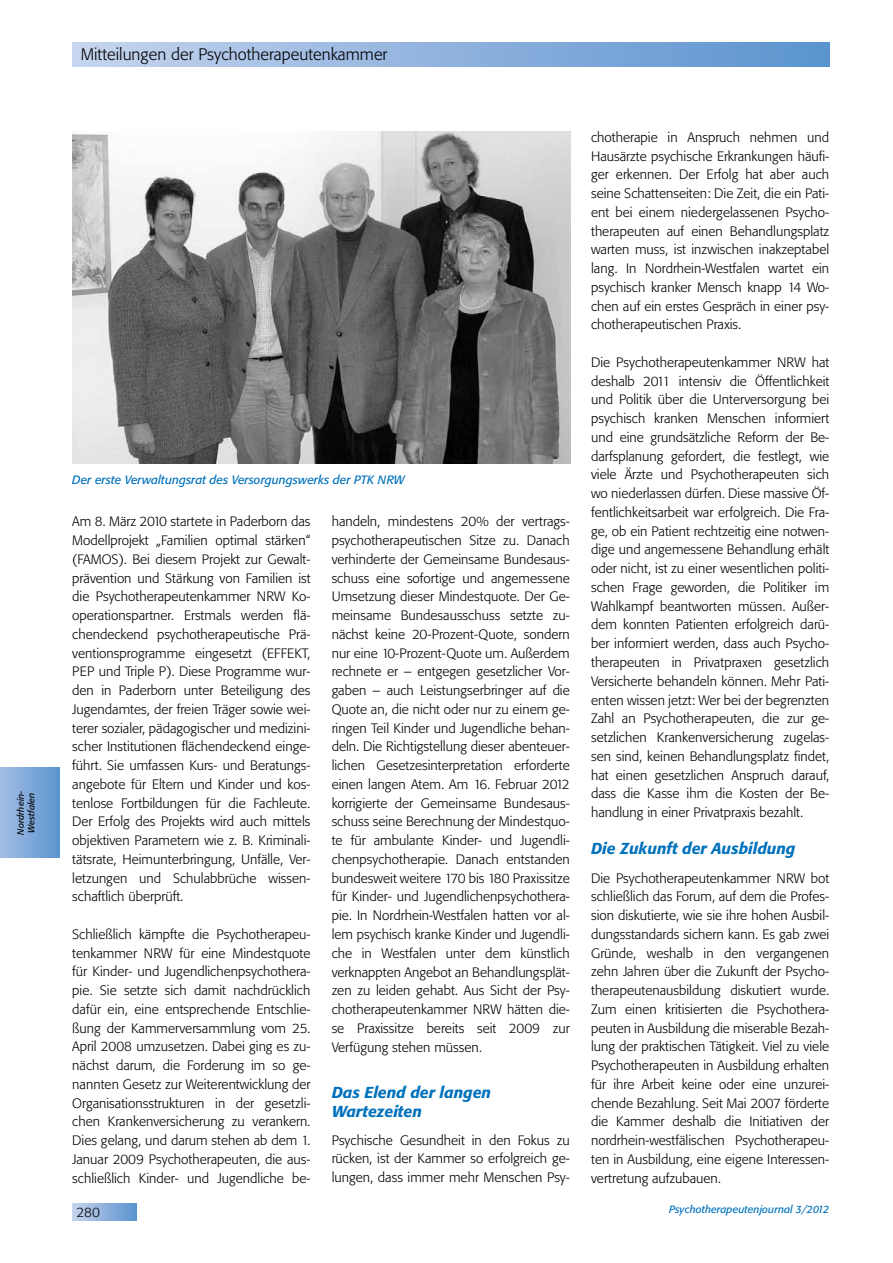
<style>
.page{position:relative;width:893px;height:1263px;background:#fff}
.page>*{position:absolute;margin:0;border:0;box-sizing:border-box;transform-origin:0 0}
.t1{font:300 16.5px "Tn T Form BSK";color:#000}
.t2{font:italic 500 15.75px/18.8px "Tn T Form BSK";color:#0072bc}
.t3{font:300 13.5px/18.8px "Tn T Form BSK";color:#000;text-align:justify}
.t4{font:italic 12px "Tn T Form BSK";color:#0072bc}
.t5{font:italic 10.5px "Tn T Form BSK";color:#0072bc}
.t6{font:italic 9px/10.8px "Tn T Form BSK";color:#000}
</style>
<div class="page">
<div style="left:72px;top:43px;width:757px;height:24px;background:linear-gradient(to right,#c6d4ee,#5a92cf)"></div>
<div style="left:72px;top:1203px;width:64px;height:17px;background:linear-gradient(to right,#c7d4ee,#5d94cf)"></div>
<div style="left:0;top:767px;width:60px;height:91px;background:linear-gradient(to right,#a4bee3,#5c95cf)"></div>
<img style="left:72px;top:132px;width:498px;height:331px">
<p class="t6" style="left:15px;top:835px;width:45px;rotate:-90deg">Nordrhein-<br>Westfalen</p>
<p class="t1" style="left:81px;top:44px;width:308px">Mitteilungen der Psychotherapeutenkammer</p>
<p class="t4" style="left:72px;top:473px;width:334px">Der erste Verwaltungsrat des Versorgungswerks der PTK NRW</p>
<p class="t3" style="left:72px;top:512px;width:240px">Am 8. März 2010 startete in Paderborn das Modellprojekt „Familien optimal stärken“ (FAMOS). Bei diesem Projekt zur Gewalt&shy;prävention und Stärkung von Familien ist die Psychotherapeutenkammer NRW Ko&shy;operationspartner. Erstmals werden flä&shy;chendeckend psychotherapeutische Prä&shy;ventionsprogramme eingesetzt (EFFEKT, PEP und Triple P). Diese Programme wur&shy;den in Paderborn unter Beteiligung des Jugendamtes, der freien Träger sowie wei&shy;terer sozialer, pädagogischer und medizini&shy;scher Institutionen flächendeckend einge&shy;führt. Sie umfassen Kurs- und Beratungs&shy;angebote für Eltern und Kinder und kos&shy;tenlose Fortbildungen für die Fachleute.<br>Der Erfolg des Projekts wird auch mittels objektiven Parametern wie z. B. Kriminali&shy;tätsrate, Heimunterbringung, Unfälle, Ver&shy;letzungen und Schulabbrüche wissen&shy;schaftlich überprüft.</p>
<p class="t3" style="left:72px;top:925px;width:240px">Schließlich kämpfte die Psychotherapeu&shy;tenkammer NRW für eine Mindestquote für Kinder- und Jugendlichenpsychothera&shy;pie. Sie setzte sich damit nachdrücklich dafür ein, eine entsprechende Entschlie&shy;ßung der Kammerversammlung vom 25.<br>April 2008 umzusetzen. Dabei ging es zu&shy;nächst darum, die Forderung im so ge&shy;nannten Gesetz zur Weiterentwicklung der Organisationsstrukturen in der gesetzli&shy;chen Krankenversicherung zu verankern.<br>Dies gelang, und darum stehen ab dem 1.<br>Januar 2009 Psychotherapeuten, die aus&shy;schließlich Kinder- und Jugendliche be-</p>
<p class="t3" style="left:332px;top:512px;width:240px">handeln, mindestens 20% der vertrags&shy;psychotherapeutischen Sitze zu. Danach verhinderte der Gemeinsame Bundesaus&shy;schuss eine sofortige und angemessene Umsetzung dieser Mindestquote. Der Ge&shy;meinsame Bundesausschuss setzte zu&shy;nächst keine 20-Prozent-Quote, sondern nur eine 10-Prozent-Quote um. Außerdem rechnete er – entgegen gesetzlicher Vor&shy;gaben – auch Leistungserbringer auf die Quote an, die nicht oder nur zu einem ge&shy;ringen Teil Kinder und Jugendliche behan&shy;deln. Die Richtigstellung dieser abenteuer&shy;lichen Gesetzesinterpretation erforderte einen langen Atem. Am 16. Februar 2012 korrigierte der Gemeinsame Bundesaus&shy;schuss seine Berechnung der Mindestquo&shy;te für ambulante Kinder- und Jugendli&shy;chenpsychotherapie. Danach entstanden bundesweit weitere 170 bis 180 Praxissitze für Kinder- und Jugendlichenpsychothera&shy;pie. In Nordrhein-Westfalen hatten vor al&shy;lem psychisch kranke Kinder und Jugendli&shy;che in Westfalen unter dem künstlich verknappten Angebot an Behandlungsplät&shy;zen zu leiden gehabt. Aus Sicht der Psy&shy;chotherapeutenkammer NRW hätten die&shy;se Praxissitze bereits seit 2009 zur Verfügung stehen müssen.</p>
<p class="t2" style="left:332px;top:1083px;width:161px">Das Elend der langen<br>Wartezeiten</p>
<p class="t3" style="left:332px;top:1131px;width:240px">Psychische Gesundheit in den Fokus zu rücken, ist der Kammer so erfolgreich ge&shy;lungen, dass immer mehr Menschen Psy-</p>
<p class="t3" style="left:591px;top:128px;width:240px">chotherapie in Anspruch nehmen und Hausärzte psychische Erkrankungen häufi&shy;ger erkennen. Der Erfolg hat aber auch seine Schattenseiten: Die Zeit, die ein Pati&shy;ent bei einem niedergelassenen Psycho&shy;therapeuten auf einen Behandlungsplatz warten muss, ist inzwischen inakzeptabel lang. In Nordrhein-Westfalen wartet ein psychisch kranker Mensch knapp 14 Wo&shy;chen auf ein erstes Gespräch in einer psy&shy;chotherapeutischen Praxis.</p>
<p class="t3" style="left:591px;top:353px;width:240px">Die Psychotherapeutenkammer NRW hat deshalb 2011 intensiv die Öffentlichkeit und Politik über die Unterversorgung bei psychisch kranken Menschen informiert und eine grundsätzliche Reform der Be&shy;darfsplanung gefordert, die festlegt, wie viele Ärzte und Psychotherapeuten sich wo niederlassen dürfen. Diese massive Öf&shy;fentlichkeitsarbeit war erfolgreich. Die Fra&shy;ge, ob ein Patient rechtzeitig eine notwen&shy;dige und angemessene Behandlung erhält oder nicht, ist zu einer wesentlichen politi&shy;schen Frage geworden, die Politiker im Wahlkampf beantworten müssen. Außer&shy;dem konnten Patienten erfolgreich darü&shy;ber informiert werden, dass auch Psycho&shy;therapeuten in Privatpraxen gesetzlich Versicherte behandeln können. Mehr Pati&shy;enten wissen jetzt: Wer bei der begrenzten Zahl an Psychotherapeuten, die zur ge&shy;setzlichen Krankenversicherung zugelas&shy;sen sind, keinen Behandlungsplatz findet, hat einen gesetzlichen Anspruch darauf, dass die Kasse ihm die Kosten der Be&shy;handlung in einer Privatpraxis bezahlt.</p>
<p class="t2" style="left:591px;top:839px;width:206px">Die Zukunft der Ausbildung</p>
<p class="t3" style="left:591px;top:868px;width:240px">Die Psychotherapeutenkammer NRW bot schließlich das Forum, auf dem die Profes&shy;sion diskutierte, wie sie ihre hohen Ausbil&shy;dungsstandards sichern kann. Es gab zwei Gründe, weshalb in den vergangenen zehn Jahren über die Zukunft der Psycho&shy;therapeutenausbildung diskutiert wurde.<br>Zum einen kritisierten die Psychothera&shy;peuten in Ausbildung die miserable Bezah&shy;lung der praktischen Tätigkeit. Viel zu viele Psychotherapeuten in Ausbildung erhalten für ihre Arbeit keine oder eine unzurei&shy;chende Bezahlung. Seit Mai 2007 förderte die Kammer deshalb die Initiativen der nordrhein-westfälischen Psychotherapeu&shy;ten in Ausbildung, eine eigene Interessen&shy;vertretung aufzubauen.</p>
<p class="t3" style="left:77px;top:1202px;width:25px">280</p>
<p class="t5" style="left:669px;top:1203px;width:162px">Psychotherapeutenjournal 3/2012</p>
</div>
